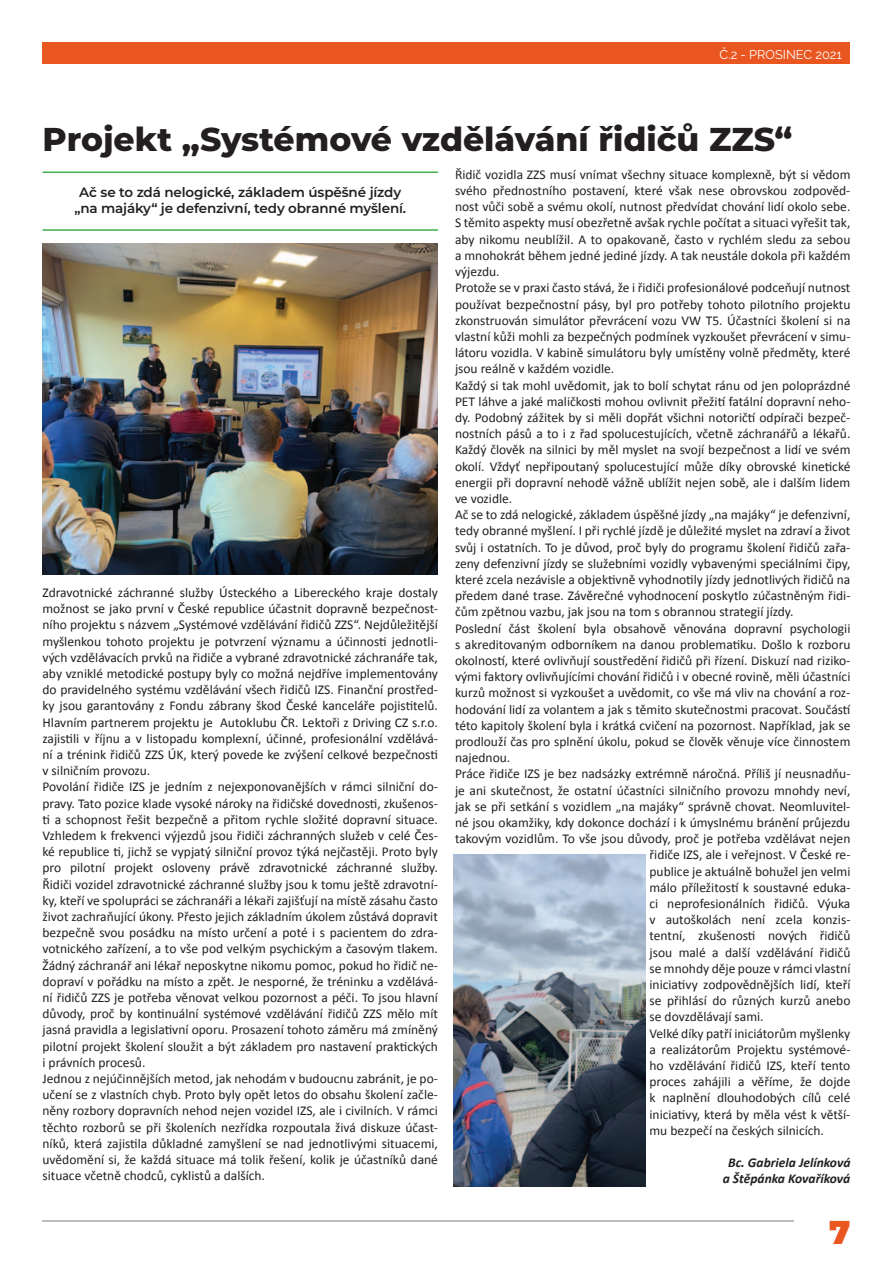
<style>
.page{position:relative;width:893px;height:1263px;background:#fff}
.page>*{position:absolute;margin:0;border:0;box-sizing:border-box;transform-origin:0 0}
.t1{font:800 33px "Montserrat";color:#231f20}
.t2{font:900 33px "Montserrat";color:#ea5620}
.t3{font:13.5px/16.2px "Calibri";color:#231f20}
.t4{font:600 13.5px/16.2px "Montserrat";letter-spacing:-.01em;color:#231f20;text-align:center}
.t5{font:italic 700 13.5px/16.2px "Calibri";color:#231f20;text-align:center}
.t6{font:12.75px "Raleway";color:#fff}
</style>
<div class="page">
<div style="left:43px;top:43px;width:807px;height:21px;background:#ea5620"></div>
<hr style="left:43px;top:1220px;width:751px;height:2px;background:#bcbdc0">
<hr style="left:43px;top:171px;width:395px;height:2px;background:#40ae49">
<hr style="left:43px;top:229px;width:395px;height:2px;background:#40ae49">
<img style="left:43px;top:244px;width:395px;height:330px">
<img style="left:454px;top:855px;width:191px;height:331px">
<p class="t6" style="left:720px;top:47px;width:124px">Č.2 - PROSINEC 2021</p>
<h1 class="t1" style="left:43px;top:115px;width:751px">Projekt „Systémové vzdělávání řidičů ZZS“</h1>
<p class="t4" style="left:74px;top:184px;width:333px">Ač se to zdá nelogické, základem úspěšné jízdy „na majáky“ je defenzivní, tedy obranné myšlení.</p>
<p class="t3" style="left:455px;top:166px;width:397px">Řidič vozidla ZZS musí vnímat všechny situace komplexně, být si vědom</p>
<p class="t3" style="left:455px;top:183px;width:397px">svého přednostního postavení, které však nese obrovskou zodpověd-</p>
<p class="t3" style="left:455px;top:199px;width:397px">nost vůči sobě a svému okolí, nutnost předvídat chování lidí okolo sebe.</p>
<p class="t3" style="left:455px;top:215px;width:397px">S těmito aspekty musí obezřetně avšak rychle počítat a situaci vyřešit tak,</p>
<p class="t3" style="left:455px;top:231px;width:397px">aby nikomu neublížil. A to opakovaně, často v rychlém sledu za sebou</p>
<p class="t3" style="left:455px;top:247px;width:397px">a mnohokrát během jedné jediné jízdy. A tak neustále dokola při každém</p>
<p class="t3" style="left:455px;top:264px;width:46px">výjezdu.</p>
<p class="t3" style="left:455px;top:280px;width:397px">Protože se v praxi často stává, že i řidiči profesionálové podceňují nutnost</p>
<p class="t3" style="left:455px;top:296px;width:397px">používat bezpečnostní pásy, byl pro potřeby tohoto pilotního projektu</p>
<p class="t3" style="left:455px;top:312px;width:397px">zkonstruován simulátor převrácení vozu VW T5. Účastníci školení si na</p>
<p class="t3" style="left:455px;top:328px;width:397px">vlastní kůži mohli za bezpečných podmínek vyzkoušet převrácení v simu-</p>
<p class="t3" style="left:455px;top:345px;width:397px">látoru vozidla. V kabině simulátoru byly umístěny volně předměty, které</p>
<p class="t3" style="left:455px;top:361px;width:161px">jsou reálně v každém vozidle.</p>
<p class="t3" style="left:455px;top:377px;width:397px">Každý si tak mohl uvědomit, jak to bolí schytat ránu od jen poloprázdné</p>
<p class="t3" style="left:455px;top:393px;width:397px">PET láhve a jaké maličkosti mohou ovlivnit přežití fatální dopravní neho-</p>
<p class="t3" style="left:455px;top:409px;width:397px">dy. Podobný zážitek by si měli dopřát všichni notoričtí odpírači bezpeč-</p>
<p class="t3" style="left:455px;top:426px;width:397px">nostních pásů a to i z řad spolucestujících, včetně záchranářů a lékařů.</p>
<p class="t3" style="left:455px;top:442px;width:397px">Každý člověk na silnici by měl myslet na svojí bezpečnost a lidí ve svém</p>
<p class="t3" style="left:455px;top:458px;width:397px">okolí. Vždyť nepřipoutaný spolucestující může díky obrovské kinetické</p>
<p class="t3" style="left:455px;top:474px;width:397px">energii při dopravní nehodě vážně ublížit nejen sobě, ale i dalším lidem</p>
<p class="t3" style="left:455px;top:490px;width:59px">ve vozidle.</p>
<p class="t3" style="left:455px;top:507px;width:397px">Ač se to zdá nelogické, základem úspěšné jízdy „na majáky“ je defenzivní,</p>
<p class="t3" style="left:455px;top:523px;width:397px">tedy obranné myšlení. I při rychlé jízdě je důležité myslet na zdraví a život</p>
<p class="t3" style="left:455px;top:539px;width:397px">svůj i ostatních. To je důvod, proč byly do programu školení řidičů zařa-</p>
<p class="t3" style="left:455px;top:555px;width:397px">zeny defenzivní jízdy se služebními vozidly vybavenými speciálními čipy,</p>
<p class="t3" style="left:455px;top:571px;width:397px">které zcela nezávisle a objektivně vyhodnotily jízdy jednotlivých řidičů na</p>
<p class="t3" style="left:455px;top:588px;width:397px">předem dané trase. Závěrečné vyhodnocení poskytlo zúčastněným řidi-</p>
<p class="t3" style="left:455px;top:604px;width:340px">čům zpětnou vazbu, jak jsou na tom s obrannou strategií jízdy.</p>
<p class="t3" style="left:455px;top:620px;width:397px">Poslední část školení byla obsahově věnována dopravní psychologii</p>
<p class="t3" style="left:455px;top:636px;width:397px">s akreditovaným odborníkem na danou problematiku. Došlo k rozboru</p>
<p class="t3" style="left:455px;top:652px;width:397px">okolností, které ovlivňují soustředění řidičů při řízení. Diskuzí nad riziko-</p>
<p class="t3" style="left:455px;top:669px;width:397px">vými faktory ovlivňujícími chování řidičů i v obecné rovině, měli účastníci</p>
<p class="t3" style="left:455px;top:685px;width:397px">kurzů možnost si vyzkoušet a uvědomit, co vše má vliv na chování a roz-</p>
<p class="t3" style="left:455px;top:701px;width:397px">hodování lidí za volantem a jak s těmito skutečnostmi pracovat. Součástí</p>
<p class="t3" style="left:455px;top:717px;width:397px">této kapitoly školení byla i krátká cvičení na pozornost. Například, jak se</p>
<p class="t3" style="left:455px;top:733px;width:397px">prodlouží čas pro splnění úkolu, pokud se člověk věnuje více činnostem</p>
<p class="t3" style="left:455px;top:750px;width:57px">najednou.</p>
<p class="t3" style="left:455px;top:766px;width:397px">Práce řidiče IZS je bez nadsázky extrémně náročná. Příliš jí neusnadňu-</p>
<p class="t3" style="left:455px;top:782px;width:397px">je ani skutečnost, že ostatní účastníci silničního provozu mnohdy neví,</p>
<p class="t3" style="left:455px;top:798px;width:397px">jak se při setkání s vozidlem „na majáky“ správně chovat. Neomluvitel-</p>
<p class="t3" style="left:455px;top:814px;width:397px">né jsou okamžiky, kdy dokonce dochází i k úmyslnému bránění průjezdu</p>
<p class="t3" style="left:455px;top:831px;width:397px">takovým vozidlům. To vše jsou důvody, proč je potřeba vzdělávat nejen</p>
<p class="t3" style="left:649px;top:847px;width:202px">řidiče IZS, ale i veřejnost. V České re-</p>
<p class="t3" style="left:649px;top:863px;width:202px">publice je aktuálně bohužel jen velmi</p>
<p class="t3" style="left:649px;top:879px;width:202px">málo příležitostí k soustavné eduka-</p>
<p class="t3" style="left:649px;top:895px;width:202px">ci neprofesionálních řidičů. Výuka</p>
<p class="t3" style="left:649px;top:912px;width:202px">v autoškolách není zcela konzis-</p>
<p class="t3" style="left:649px;top:928px;width:202px">tentní, zkušenosti nových řidičů</p>
<p class="t3" style="left:649px;top:944px;width:202px">jsou malé a další vzdělávání řidičů</p>
<p class="t3" style="left:649px;top:960px;width:202px">se mnohdy děje pouze v rámci vlastní</p>
<p class="t3" style="left:649px;top:976px;width:202px">iniciativy zodpovědnějších lidí, kteří</p>
<p class="t3" style="left:649px;top:993px;width:202px">se přihlásí do různých kurzů anebo</p>
<p class="t3" style="left:649px;top:1009px;width:116px">se dovzdělávají sami.</p>
<p class="t3" style="left:649px;top:1025px;width:202px">Velké díky patří iniciátorům myšlenky</p>
<p class="t3" style="left:649px;top:1041px;width:202px">a realizátorům Projektu systémové-</p>
<p class="t3" style="left:649px;top:1057px;width:202px">ho vzdělávání řidičů IZS, kteří tento</p>
<p class="t3" style="left:649px;top:1074px;width:202px">proces zahájili a věříme, že dojde</p>
<p class="t3" style="left:649px;top:1090px;width:202px">k naplnění dlouhodobých cílů celé</p>
<p class="t3" style="left:649px;top:1106px;width:202px">iniciativy, která by měla vést k větší-</p>
<p class="t3" style="left:649px;top:1122px;width:176px">mu bezpečí na českých silnicích.</p>
<p class="t5" style="left:723px;top:1155px;width:129px">Bc. Gabriela Jelínková a Štěpánka Kovaříková</p>
<p class="t3" style="left:43px;top:584px;width:397px">Zdravotnické záchranné služby Ústeckého a Libereckého kraje dostaly možnost se jako první v České republice účastnit dopravně bezpečnost&shy;ního projektu s názvem „Systémové vzdělávání řidičů ZZS“. Nejdůležitější myšlenkou tohoto projektu je potvrzení významu a účinnosti jednotli&shy;vých vzdělávacích prvků na řidiče a vybrané zdravotnické záchranáře tak, aby vzniklé metodické postupy byly co možná nejdříve implementovány do pravidelného systému vzdělávání všech řidičů IZS. Finanční prostřed&shy;ky jsou garantovány z Fondu zábrany škod České kanceláře pojistitelů.<br>Hlavním partnerem projektu je Autoklubu ČR. Lektoři z Driving CZ s.r.o. zajistili v říjnu a v listopadu komplexní, účinné, profesionální vzdělává&shy;ní a trénink řidičů ZZS ÚK, který povede ke zvýšení celkové bezpečnosti v silničním provozu.<br>Povolání řidiče IZS je jedním z nejexponovanějších v rámci silniční do&shy;pravy. Tato pozice klade vysoké nároky na řidičské dovednosti, zkušenos&shy;ti a schopnost řešit bezpečně a přitom rychle složité dopravní situace.<br>Vzhledem k frekvenci výjezdů jsou řidiči záchranných služeb v celé Čes&shy;ké republice ti, jichž se vypjatý silniční provoz týká nejčastěji. Proto byly pro pilotní projekt osloveny právě zdravotnické záchranné služby.<br>Řidiči vozidel zdravotnické záchranné služby jsou k tomu ještě zdravotní&shy;ky, kteří ve spolupráci se záchranáři a lékaři zajišťují na místě zásahu často život zachraňující úkony. Přesto jejich základním úkolem zůstává dopravit bezpečně svou posádku na místo určení a poté i s pacientem do zdra&shy;votnického zařízení, a to vše pod velkým psychickým a časovým tlakem.<br>Žádný záchranář ani lékař neposkytne nikomu pomoc, pokud ho řidič ne&shy;dopraví v pořádku na místo a zpět. Je nesporné, že tréninku a vzdělává&shy;ní řidičů ZZS je potřeba věnovat velkou pozornost a péči. To jsou hlavní důvody, proč by kontinuální systémové vzdělávání řidičů ZZS mělo mít jasná pravidla a legislativní oporu. Prosazení tohoto záměru má zmíněný pilotní projekt školení sloužit a být základem pro nastavení praktických i právních procesů.<br>Jednou z nejúčinnějších metod, jak nehodám v budoucnu zabránit, je po&shy;učení se z vlastních chyb. Proto byly opět letos do obsahu školení začle&shy;něny rozbory dopravních nehod nejen vozidel IZS, ale i civilních. V rámci těchto rozborů se při školeních nezřídka rozpoutala živá diskuze účast&shy;níků, která zajistila důkladné zamyšlení se nad jednotlivými situacemi, uvědomění si, že každá situace má tolik řešení, kolik je účastníků dané situace včetně chodců, cyklistů a dalších.</p>
<h1 class="t2" style="left:829px;top:1207px;width:23px">7</h1>
</div>
